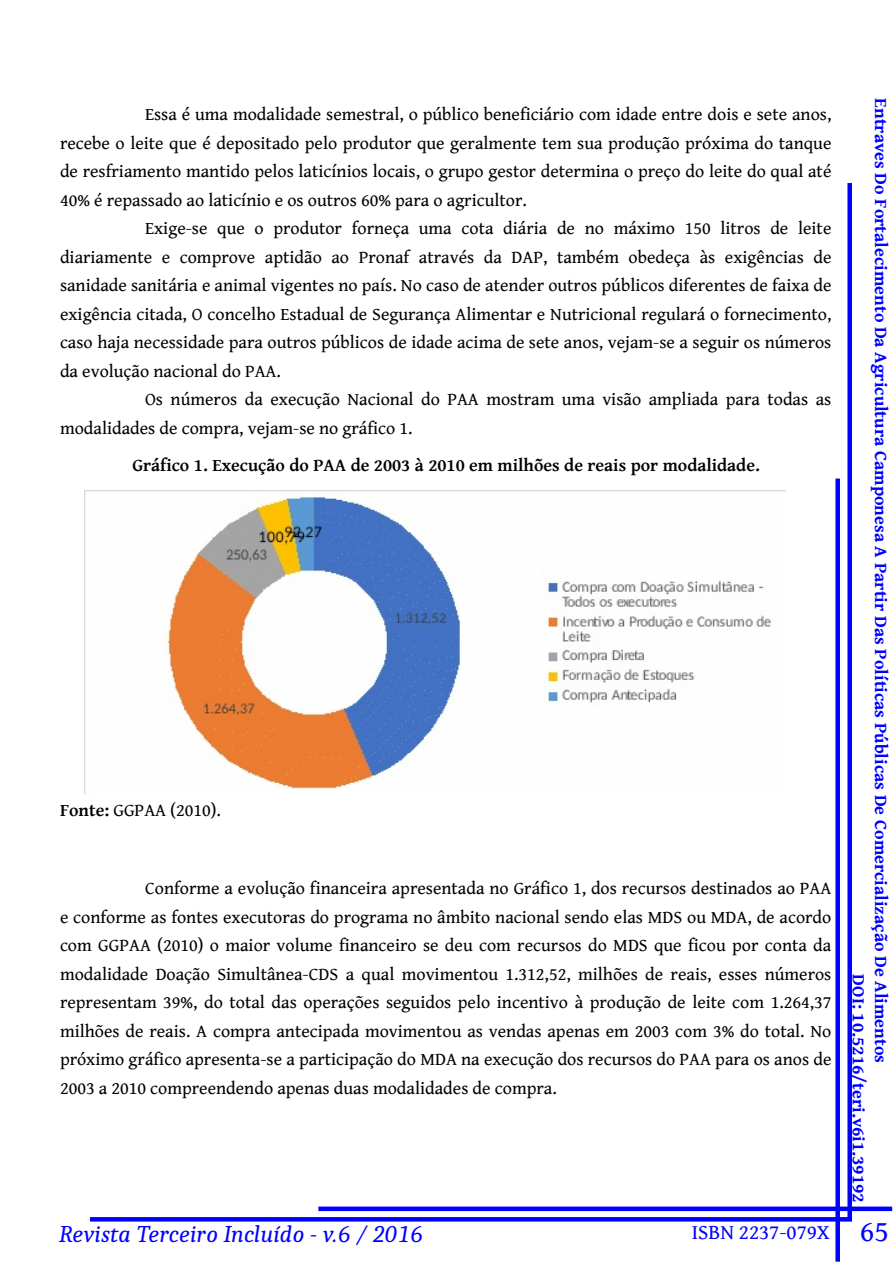
<style>
.page{position:relative;width:893px;height:1263px;background:#fff}
.page>*{position:absolute;margin:0;border:0;box-sizing:border-box;transform-origin:0 0}
.t1{font:italic 24px "Caladea";color:#00f}
.t2{font:21px "Gentium Book Basic";color:#00f}
.t3{font:18px/28.5px "Gentium Book Basic";color:#000;text-align:justify}
.t4{font:700 18px/22.5px "Gentium Book Basic";color:#00f}
.t5{font:700 18px "Gentium Basic";color:#000}
.s1{font-family:"Gentium Basic";font-weight:700}
.s2{font-size:30px}
</style>
<div class="page">
<div style="left:318px;top:1206px;width:574px;height:5px;background:#00f"></div>
<div style="left:835px;top:478px;width:5px;height:784px;background:#00f"></div>
<svg style="left:90px;top:1217px;width:757px;height:4px;background:#0404ff"></svg>
<div style="left:847px;top:183px;width:5px;height:1038px;background:#00f"></div>
<img style="left:84px;top:491px;width:701px;height:302px">
<p class="t3" style="left:145px;top:101px;width:688px">Essa é uma modalidade semestral, o público beneficiário com idade entre dois e sete anos,</p>
<p class="t3" style="left:60px;top:129px;width:773px">recebe o leite que é depositado pelo produtor que geralmente tem sua produção próxima do tanque</p>
<p class="t3" style="left:60px;top:158px;width:773px">de resfriamento mantido pelos laticínios locais, o grupo gestor determina o preço do leite do qual até</p>
<p class="t3" style="left:60px;top:186px;width:468px">40% é repassado ao laticínio e os outros 60% para o agricultor.</p>
<p class="t3" style="left:145px;top:215px;width:688px">Exige-se que o produtor forneça uma cota diária de no máximo 150 litros de leite</p>
<p class="t3" style="left:60px;top:243px;width:773px">diariamente e comprove aptidão ao Pronaf através da DAP, também obedeça às exigências de</p>
<p class="t3" style="left:60px;top:272px;width:773px">sanidade sanitária e animal vigentes no país. No caso de atender outros públicos diferentes de faixa de</p>
<p class="t3" style="left:60px;top:300px;width:773px">exigência citada, O concelho Estadual de Segurança Alimentar e Nutricional regulará o fornecimento,</p>
<p class="t3" style="left:60px;top:329px;width:773px">caso haja necessidade para outros públicos de idade acima de sete anos, vejam-se a seguir os números</p>
<p class="t3" style="left:60px;top:357px;width:222px">da evolução nacional do PAA.</p>
<p class="t3" style="left:145px;top:386px;width:688px">Os números da execução Nacional do PAA mostram uma visão ampliada para todas as</p>
<p class="t3" style="left:60px;top:414px;width:354px">modalidades de compra, vejam-se no gráfico 1.</p>
<p class="t5" style="left:132px;top:455px;width:629px">Gráfico 1. Execução do PAA de 2003 à 2010 em milhões de reais por modalidade.</p>
<p class="t3" style="left:60px;top:796px;width:162px"><span class="s1">Fonte:</span> GGPAA (2010).</p>
<p class="t3" style="left:60px;top:875px;width:773px;text-indent:85px">Conforme a evolução financeira apresentada no Gráfico 1, dos recursos destinados ao PAA e conforme as fontes executoras do programa no âmbito nacional sendo elas MDS ou MDA, de acordo com GGPAA (2010) o maior volume financeiro se deu com recursos do MDS que ficou por conta da modalidade Doação Simultânea-CDS a qual movimentou 1.312,52, milhões de reais, esses números representam 39%, do total das operações seguidos pelo incentivo à produção de leite com 1.264,37 milhões de reais. A compra antecipada movimentou as vendas apenas em 2003 com 3% do total. No próximo gráfico apresenta-se a participação do MDA na execução dos recursos do PAA para os anos de 2003 a 2010 compreendendo apenas duas modalidades de compra.</p>
<p class="t4" style="left:892px;top:974px;width:230px;text-indent:-876px;rotate:90deg">Entraves Do Fortalecimento Da Agricultura Camponesa A Partir Das Políticas Públicas De Comercialização De Alimentos<br>DOI: 10.5216/teri.v6i1.39192</p>
<h1 class="t1" style="left:59px;top:1219px;width:365px">Revista Terceiro Incluído - v.6 / 2016</h1>
<p class="t2" style="left:692px;top:1220px;width:199px">ISBN 2237-079X <span class="s2">65</span></p>
</div>
